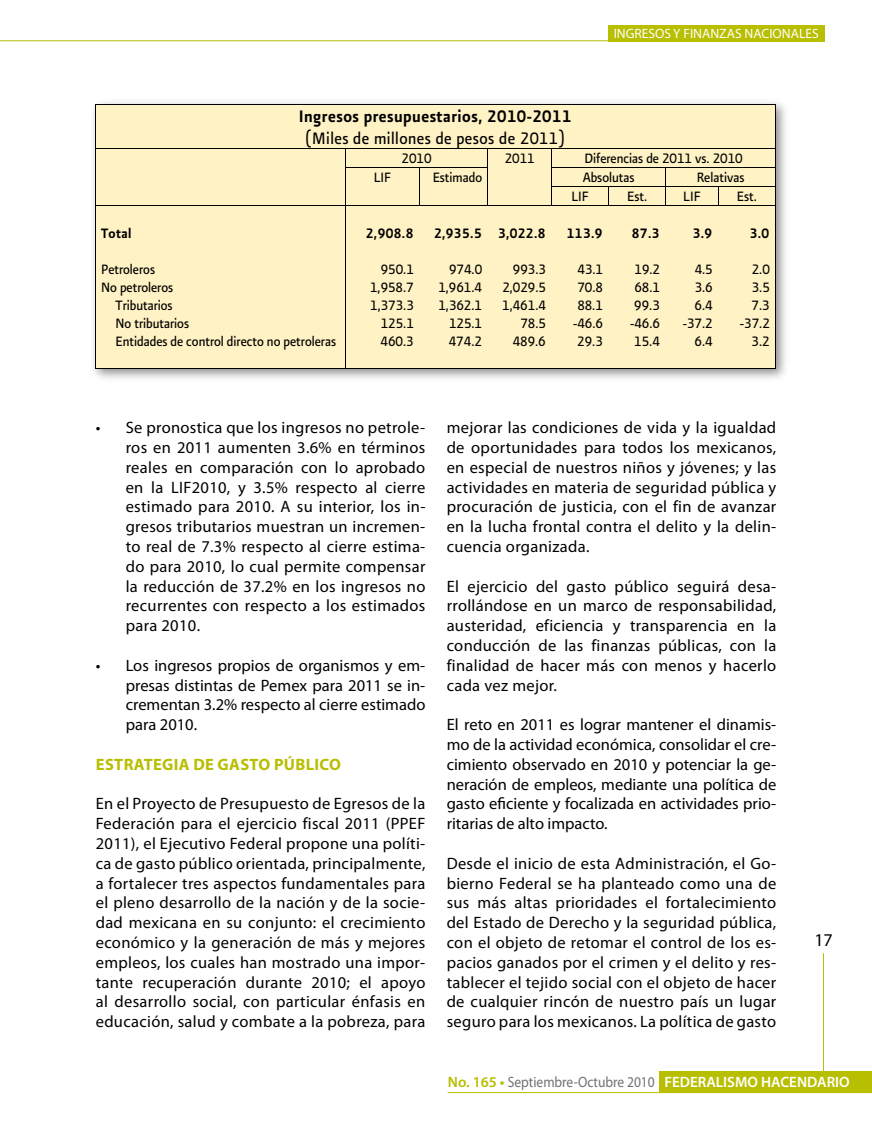
<style>
.page{position:relative;width:872px;height:1127px;background:#fff}
.page>*{position:absolute;margin:0;border:0;box-sizing:border-box;transform-origin:0 0}
.t1{font:19.8px "Presidencia Firme";letter-spacing:.025em;color:#000;scale:.88 1}
.t2{font:19.8px "Presidencia Base";letter-spacing:.025em;color:#000;scale:.88 1}
.t3{font:18px "Myriad Pro";color:#000}
.t4{font:16.5px/19.8px "Myriad Pro";letter-spacing:.02em;color:#000;text-align:justify}
.t5{font:700 16.5px "Myriad Pro";letter-spacing:.02em;color:#b8be00}
.t6{font:16.2px "Presidencia Base";color:#000;scale:.88 1}
.t7{font:16.2px "Presidencia Firme";letter-spacing:.025em;color:#000;scale:.88 1}
.t8{font:15px "Myriad Pro";color:#707172;scale:.9 1}
.t9{font:13.5px "Myriad Pro";color:#fff}
.s1{font-weight:600;color:#b8be00}
.s2{font-weight:600;color:#fff}
</style>
<div class="page">
<div style="left:659px;top:1071px;width:213px;height:22px;background:#b8be00"></div>
<hr style="left:448px;top:1092px;width:424px;height:1px;background:#b8be00">
<hr style="left:823px;top:953px;width:1px;height:118px;background:#b8be00">
<hr style="left:0;top:40px;width:824px;height:1px;background:#b8be00">
<div style="left:608px;top:25px;width:216px;height:16px;background:#b8be00"></div>
<img style="left:93px;top:102px;width:693px;height:277px">
<div style="left:96px;top:105px;width:679px;height:263px;background:#fff2c4"></div>
<hr style="left:95px;top:104px;width:681px;height:1px;background:#000">
<hr style="left:95px;top:148px;width:681px;height:1px;background:#000">
<hr style="left:345px;top:167px;width:143px;height:1px;background:#000">
<hr style="left:551px;top:167px;width:225px;height:1px;background:#000">
<hr style="left:551px;top:186px;width:225px;height:1px;background:#000">
<svg style="left:419px;top:168px;width:1px;height:37px"></svg>
<svg style="left:487px;top:149px;width:1px;height:56px"></svg>
<svg style="left:551px;top:149px;width:1px;height:56px"></svg>
<svg style="left:608px;top:187px;width:1px;height:18px"></svg>
<svg style="left:665px;top:168px;width:1px;height:37px"></svg>
<svg style="left:718px;top:187px;width:1px;height:18px"></svg>
<hr style="left:95px;top:205px;width:681px;height:1px;background:#000">
<svg style="left:95px;top:105px;width:1px;height:263px"></svg>
<hr style="left:95px;top:368px;width:250px;height:1px;background:#000">
<svg style="left:345px;top:149px;width:1px;height:220px"></svg>
<hr style="left:346px;top:368px;width:74px;height:1px;background:#000">
<hr style="left:418px;top:368px;width:70px;height:1px;background:#000">
<hr style="left:487px;top:368px;width:65px;height:1px;background:#000">
<hr style="left:550px;top:368px;width:59px;height:1px;background:#000">
<hr style="left:607px;top:368px;width:58px;height:1px;background:#000">
<hr style="left:664px;top:368px;width:54px;height:1px;background:#000">
<hr style="left:717px;top:368px;width:58px;height:1px;background:#000">
<svg style="left:775px;top:105px;width:1px;height:264px"></svg>
<p class="t9" style="left:613px;top:25px;width:206px">INGRESOS Y FINANZAS NACIONALES</p>
<p class="t1" style="left:299px;top:105px;width:311px">Ingresos presupuestarios, 2010-2011</p>
<p class="t2" style="left:304px;top:127px;width:298px">(Miles de millones de pesos de 2011)</p>
<p class="t6" style="left:401px;top:149px;width:36px">2010</p>
<p class="t6" style="left:505px;top:149px;width:36px">2011</p>
<p class="t6" style="left:584px;top:149px;width:181px">Diferencias de 2011 vs. 2010</p>
<p class="t6" style="left:374px;top:168px;width:21px">LIF</p>
<p class="t6" style="left:433px;top:168px;width:58px">Estimado</p>
<p class="t6" style="left:583px;top:168px;width:60px">Absolutas</p>
<p class="t6" style="left:696px;top:168px;width:56px">Relativas</p>
<p class="t6" style="left:571px;top:187px;width:21px">LIF</p>
<p class="t6" style="left:627px;top:187px;width:24px">Est.</p>
<p class="t6" style="left:683px;top:187px;width:21px">LIF</p>
<p class="t6" style="left:737px;top:187px;width:24px">Est.</p>
<p class="t7" style="left:101px;top:224px;width:36px">Total</p>
<p class="t7" style="left:366px;top:224px;width:55px">2,908.8</p>
<p class="t7" style="left:434px;top:224px;width:128px">2,935.5 3,022.8</p>
<p class="t7" style="left:567px;top:224px;width:42px">113.9</p>
<p class="t7" style="left:632px;top:224px;width:33px">87.3</p>
<p class="t7" style="left:692px;top:224px;width:24px">3.9</p>
<p class="t7" style="left:750px;top:224px;width:24px">3.0</p>
<p class="t6" style="left:101px;top:260px;width:63px">Petroleros</p>
<p class="t6" style="left:381px;top:260px;width:39px">950.1</p>
<p class="t6" style="left:449px;top:260px;width:39px">974.0</p>
<p class="t6" style="left:513px;top:260px;width:39px">993.3</p>
<p class="t6" style="left:577px;top:260px;width:31px">43.1</p>
<p class="t6" style="left:634px;top:260px;width:31px">19.2</p>
<p class="t6" style="left:694px;top:260px;width:22px">4.5</p>
<p class="t6" style="left:752px;top:260px;width:22px">2.0</p>
<p class="t6" style="left:101px;top:278px;width:83px">No petroleros</p>
<p class="t6" style="left:370px;top:278px;width:51px">1,958.7</p>
<p class="t6" style="left:438px;top:278px;width:124px">1,961.4 2,029.5</p>
<p class="t6" style="left:577px;top:278px;width:31px">70.8</p>
<p class="t6" style="left:634px;top:278px;width:31px">68.1</p>
<p class="t6" style="left:694px;top:278px;width:22px">3.6</p>
<p class="t6" style="left:752px;top:278px;width:22px">3.5</p>
<p class="t6" style="left:115px;top:296px;width:66px">Tributarios</p>
<p class="t6" style="left:370px;top:296px;width:51px">1,373.3</p>
<p class="t6" style="left:438px;top:296px;width:124px">1,362.1 1,461.4</p>
<p class="t6" style="left:577px;top:296px;width:31px">88.1</p>
<p class="t6" style="left:634px;top:296px;width:31px">99.3</p>
<p class="t6" style="left:694px;top:296px;width:22px">6.4</p>
<p class="t6" style="left:751px;top:296px;width:22px">7.3</p>
<p class="t6" style="left:115px;top:314px;width:85px">No tributarios</p>
<p class="t6" style="left:381px;top:314px;width:39px">125.1</p>
<p class="t6" style="left:449px;top:314px;width:39px">125.1</p>
<p class="t6" style="left:520px;top:314px;width:31px">78.5</p>
<p class="t6" style="left:573px;top:314px;width:36px">-46.6</p>
<p class="t6" style="left:630px;top:314px;width:36px">-46.6</p>
<p class="t6" style="left:683px;top:314px;width:36px">-37.2</p>
<p class="t6" style="left:740px;top:314px;width:36px">-37.2</p>
<p class="t6" style="left:115px;top:332px;width:252px">Entidades de control directo no petroleras</p>
<p class="t6" style="left:380px;top:332px;width:39px">460.3</p>
<p class="t6" style="left:449px;top:332px;width:39px">474.2</p>
<p class="t6" style="left:512px;top:332px;width:39px">489.6</p>
<p class="t6" style="left:577px;top:332px;width:31px">29.3</p>
<p class="t6" style="left:634px;top:332px;width:31px">15.4</p>
<p class="t6" style="left:694px;top:332px;width:22px">6.4</p>
<p class="t6" style="left:751px;top:332px;width:22px">3.2</p>
<p class="t4" style="left:126px;top:417px;width:301px;text-indent:-30px">• Se pronostica que los ingresos no petrole&shy;ros en 2011 aumenten 3.6% en términos reales en comparación con lo aprobado en la LIF2010, y 3.5% respecto al cierre estimado para 2010. A su interior, los in&shy;gresos tributarios muestran un incremen&shy;to real de 7.3% respecto al cierre estima&shy;do para 2010, lo cual permite compensar la reducción de 37.2% en los ingresos no recurrentes con respecto a los estimados para 2010.</p>
<p class="t4" style="left:126px;top:655px;width:301px;text-indent:-30px">• Los ingresos propios de organismos y em&shy;presas distintas de Pemex para 2011 se in&shy;crementan 3.2% respecto al cierre estimado para 2010.</p>
<p class="t5" style="left:96px;top:753px;width:247px">ESTRATEGIA DE GASTO PÚBLICO</p>
<p class="t4" style="left:96px;top:794px;width:331px">En el Proyecto de Presupuesto de Egresos de la Federación para el ejercicio fiscal 2011 (PPEF 2011), el Ejecutivo Federal propone una políti&shy;ca de gasto público orientada, principalmente, a fortalecer tres aspectos fundamentales para el pleno desarrollo de la nación y de la socie&shy;dad mexicana en su conjunto: el crecimiento económico y la generación de más y mejores empleos, los cuales han mostrado una impor&shy;tante recuperación durante 2010; el apoyo al desarrollo social, con particular énfasis en educación, salud y combate a la pobreza, para</p>
<p class="t4" style="left:446px;top:417px;width:331px">mejorar las condiciones de vida y la igualdad de oportunidades para todos los mexicanos, en especial de nuestros niños y jóvenes; y las actividades en materia de seguridad pública y procuración de justicia, con el fin de avanzar en la lucha frontal contra el delito y la delin&shy;cuencia organizada.</p>
<p class="t4" style="left:446px;top:576px;width:331px">El ejercicio del gasto público seguirá desa&shy;rrollándose en un marco de responsabilidad, austeridad, eficiencia y transparencia en la conducción de las finanzas públicas, con la finalidad de hacer más con menos y hacerlo cada vez mejor.</p>
<p class="t4" style="left:446px;top:714px;width:331px">El reto en 2011 es lograr mantener el dinamis&shy;mo de la actividad económica, consolidar el cre&shy;cimiento observado en 2010 y potenciar la ge&shy;neración de empleos, mediante una política de gasto eficiente y focalizada en actividades prio&shy;ritarias de alto impacto.</p>
<p class="t4" style="left:446px;top:853px;width:331px">Desde el inicio de esta Administración, el Go&shy;bierno Federal se ha planteado como una de sus más altas prioridades el fortalecimiento del Estado de Derecho y la seguridad pública, con el objeto de retomar el control de los es&shy;pacios ganados por el crimen y el delito y res&shy;tablecer el tejido social con el objeto de hacer de cualquier rincón de nuestro país un lugar seguro para los mexicanos. La política de gasto</p>
<p class="t3" style="left:814px;top:929px;width:20px">17</p>
<p class="t8" style="left:448px;top:1073px;width:448px"><span class="s1">No. 165 •</span> Septiembre-Octubre 2010 <span class="s2">FEDERALISMO HACENDARIO</span></p>
</div>
